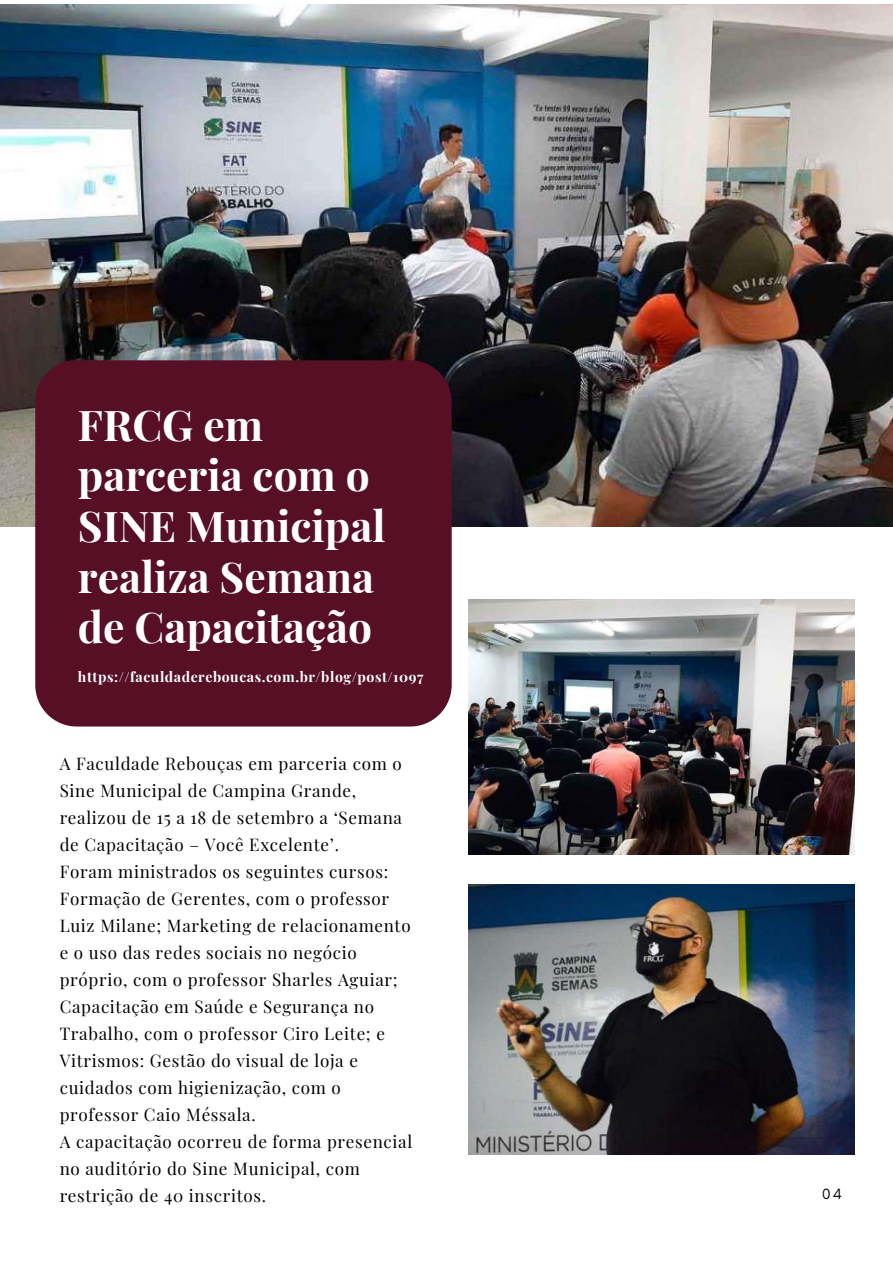
<style>
.page{position:relative;width:893px;height:1264px;background:#fff}
.page>*{position:absolute;margin:0;border:0;box-sizing:border-box;transform-origin:0 0}
.t1{font:700 42.45px/50.6px "Playfair Display";color:#fff}
.t2{font:17.1px/27px "Playfair Display";letter-spacing:.04em;color:#000}
.t3{font:15.15px "Glacial Indifference";color:#000}
.t4{font:700 14.1px "Playfair Display";letter-spacing:.04em;color:#fff}
</style>
<div class="page">
<img style="left:0;top:4px;width:892px;height:522px">
<div style="left:35px;top:360px;width:416px;height:366px;background:#570f26"></div>
<img style="left:468px;top:599px;width:386px;height:255px">
<img style="left:468px;top:884px;width:386px;height:270px">
<h1 class="t1" style="left:78px;top:398px;width:309px">FRCG em parceria com o<br>SINE Municipal realiza Semana de Capacitação</h1>
<p class="t4" style="left:78px;top:666px;width:347px">https://faculdadereboucas.com.br/blog/post/1097</p>
<p class="t2" style="left:60px;top:749px;width:354px">A Faculdade Rebouças em parceria com o Sine Municipal de Campina Grande, realizou de 15 a 18 de setembro a ‘Semana de Capacitação – Você Excelente’.<br>Foram ministrados os seguintes cursos:<br>Formação de Gerentes, com o professor Luiz Milane; Marketing de relacionamento e o uso das redes sociais no negócio próprio, com o professor Sharles Aguiar; Capacitação em Saúde e Segurança no Trabalho, com o professor Ciro Leite; e Vitrismos: Gestão do visual de loja e cuidados com higienização, com o professor Caio Méssala.<br>A capacitação ocorreu de forma presencial no auditório do Sine Municipal, com restrição de 40 inscritos.</p>
<p class="t3" style="left:822px;top:1184px;width:21px">04</p>
</div>
